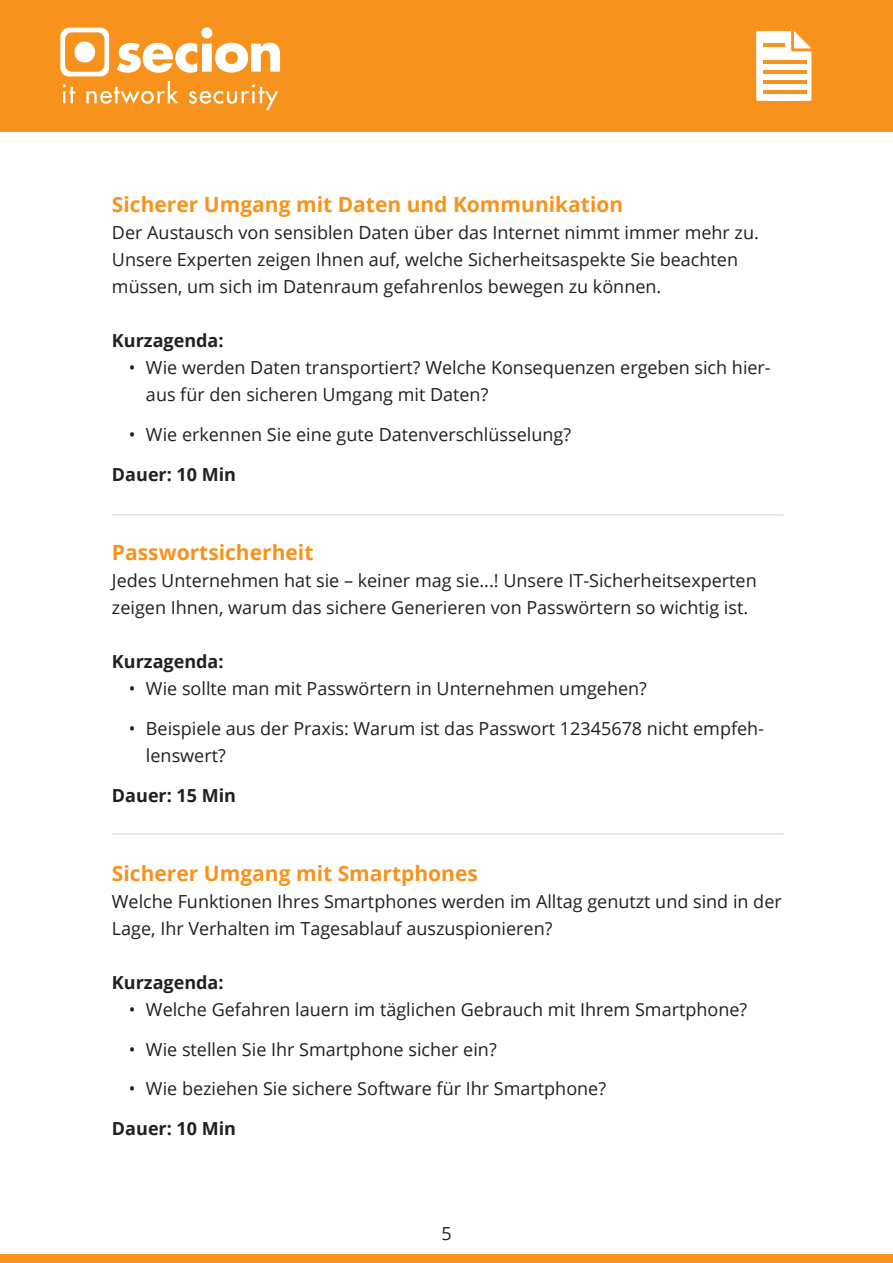
<style>
.page{position:relative;width:893px;height:1263px;background:#fff}
.page>*{position:absolute;margin:0;border:0;box-sizing:border-box;transform-origin:0 0}
.Überschrift_2{font:700 21px "Open Sans";color:#f7931d}
.t1{font:18px/27px "Open Sans";color:#231f20}
.t2{font:700 18px "Open Sans";color:#231f20}
</style>
<div class="page">
<div style="left:0;top:0;width:893px;height:132px;background:#f7931d"></div>
<svg style="left:60px;top:27px;width:220px;height:83px"></svg>
<div style="left:0;top:1254px;width:893px;height:9px;background:#f7931d"></div>
<svg style="left:756px;top:31px;width:55px;height:70px;background:#fef3e6"></svg>
<div style="left:768px;top:89px;width:31px;height:12px;background:#fff"></div>
<hr style="left:763px;top:70px;width:43px;height:4px;background:#f79324">
<hr style="left:763px;top:80px;width:43px;height:4px;background:#f79324">
<hr style="left:763px;top:90px;width:43px;height:4px;background:#f79324">
<hr style="left:763px;top:44px;width:21px;height:3px;background:#f79324">
<hr style="left:763px;top:60px;width:43px;height:4px;background:#f79324">
<hr style="left:112px;top:514px;width:672px;height:1px;background:#d1d2d4">
<hr style="left:112px;top:833px;width:672px;height:1px;background:#d1d2d4">
<p class="Überschrift_2" style="left:112px;top:190px;width:513px">Sicherer Umgang mit Daten und Kommunikation</p>
<p class="t1" style="left:112px;top:219px;width:648px">Der Austausch von sensiblen Daten über das Internet nimmt immer mehr zu.<br>Unsere Experten zeigen Ihnen auf, welche Sicherheitsaspekte Sie beachten müssen, um sich im Datenraum gefahrenlos bewegen zu können.</p>
<p class="t2" style="left:112px;top:328px;width:113px">Kurzagenda:</p>
<p class="t1" style="left:146px;top:354px;width:626px;text-indent:-17px">• Wie werden Daten transportiert? Welche Konsequenzen ergeben sich hier&shy;aus für den sicheren Umgang mit Daten?</p>
<p class="t1" style="left:129px;top:421px;width:444px">• Wie erkennen Sie eine gute Datenverschlüsselung?</p>
<p class="t2" style="left:112px;top:462px;width:126px">Dauer: 10 Min</p>
<p class="Überschrift_2" style="left:112px;top:538px;width:203px">Passwortsicherheit</p>
<p class="t1" style="left:112px;top:567px;width:646px">Jedes Unternehmen hat sie – keiner mag sie...! Unsere IT-Sicherheitsexperten zeigen Ihnen, warum das sichere Generieren von Passwörtern so wichtig ist.</p>
<p class="t2" style="left:112px;top:649px;width:113px">Kurzagenda:</p>
<p class="t1" style="left:129px;top:675px;width:519px">• Wie sollte man mit Passwörtern in Unternehmen umgehen?</p>
<p class="t1" style="left:146px;top:714px;width:620px;text-indent:-17px">• Beispiele aus der Praxis: Warum ist das Passwort 12345678 nicht empfeh&shy;lenswert?</p>
<p class="t2" style="left:112px;top:782px;width:126px">Dauer: 15 Min</p>
<p class="Überschrift_2" style="left:112px;top:858px;width:367px">Sicherer Umgang mit Smartphones</p>
<p class="t1" style="left:112px;top:887px;width:671px">Welche Funktionen Ihres Smartphones werden im Alltag genutzt und sind in der<br>Lage, Ihr Verhalten im Tagesablauf auszuspionieren?</p>
<p class="t2" style="left:112px;top:970px;width:113px">Kurzagenda:</p>
<p class="t1" style="left:129px;top:995px;width:620px">• Welche Gefahren lauern im täglichen Gebrauch mit Ihrem Smartphone?</p>
<p class="t1" style="left:129px;top:1035px;width:369px">• Wie stellen Sie Ihr Smartphone sicher ein?</p>
<p class="t1" style="left:129px;top:1075px;width:479px">• Wie beziehen Sie sichere Software für Ihr Smartphone?</p>
<p class="t2" style="left:112px;top:1116px;width:126px">Dauer: 10 Min</p>
<p class="t1" style="left:441px;top:1219px;width:12px">5</p>
</div>
